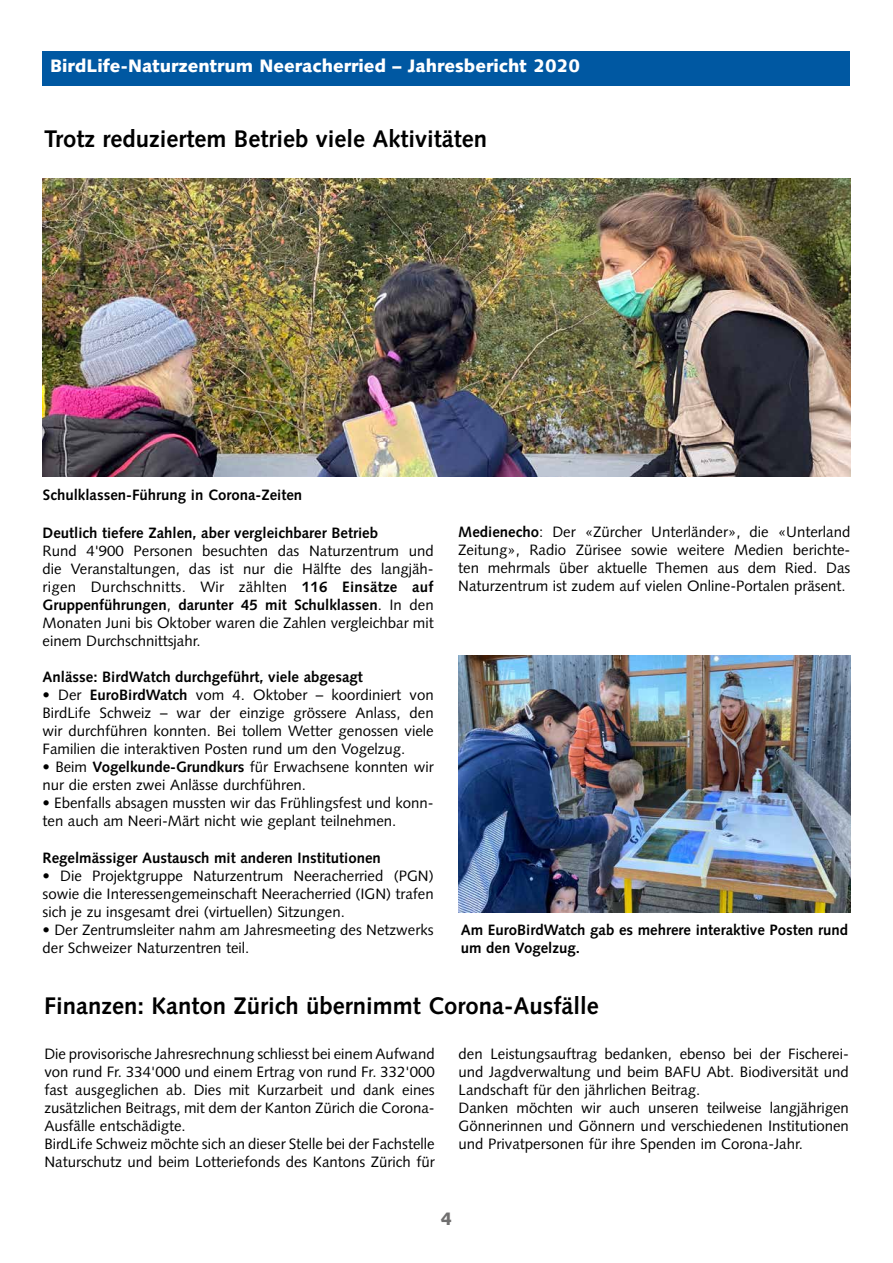
<style>
.page{position:relative;width:893px;height:1263px;background:#fff}
.page>*{position:absolute;margin:0;border:0;box-sizing:border-box;transform-origin:0 0}
.t1{font:700 24px "Syntax LT";color:#000}
.t2{font:900 18px "Syntax";color:#fff}
.t3{font:900 18px "Syntax";color:#706f6f}
.t4{font:15px/18px "Syntax";color:#000}
.t5{font:700 15px "Syntax";color:#000}
.t6{font:700 15px/18px "Syntax LT";color:#000}
.s1{font-weight:700}
</style>
<div class="page">
<div style="left:43px;top:51px;width:807px;height:34px;background:#0058a2"></div>
<img style="left:43px;top:179px;width:807px;height:297px">
<img style="left:459px;top:656px;width:391px;height:257px">
<p class="t2" style="left:50px;top:55px;width:531px">BirdLife-Naturzentrum Neeracherried – Jahresbericht 2020</p>
<h1 class="t1" style="left:44px;top:125px;width:445px">Trotz reduziertem Betrieb viele Aktivitäten</h1>
<p class="t6" style="left:43px;top:486px;width:261px">Schulklassen-Führung in Corona-Zeiten</p>
<p class="t5" style="left:43px;top:525px;width:337px">Deutlich tiefere Zahlen, aber vergleichbarer Betrieb</p>
<p class="t4" style="left:43px;top:542px;width:393px;text-align:justify">Rund 4'900 Personen besuchten das Naturzentrum und die Veranstaltungen, das ist nur die Hälfte des langjäh&shy;rigen Durchschnitts. Wir zählten <span class="s1">116 Einsätze auf Gruppenführungen</span>, <span class="s1">darunter 45 mit Schulklassen</span>. In den Monaten Juni bis Oktober waren die Zahlen vergleichbar mit einem Durchschnittsjahr.</p>
<p class="t5" style="left:43px;top:669px;width:322px">Anlässe: BirdWatch durchgeführt, viele abgesagt</p>
<p class="t4" style="left:43px;top:686px;width:393px;text-align:justify">• Der <span class="s1">EuroBirdWatch</span> vom 4. Oktober – koordiniert von BirdLife Schweiz – war der einzige grössere Anlass, den wir durchführen konnten. Bei tollem Wetter genossen viele Familien die interaktiven Posten rund um den Vogelzug.</p>
<p class="t4" style="left:43px;top:758px;width:393px">• Beim <span class="s1">Vogelkunde-Grundkurs</span> für Erwachsene konnten wir nur die ersten zwei Anlässe durchführen.</p>
<p class="t4" style="left:43px;top:794px;width:393px">• Ebenfalls absagen mussten wir das Frühlingsfest und konn&shy;ten auch am Neeri-Märt nicht wie geplant teilnehmen.</p>
<p class="t5" style="left:43px;top:849px;width:340px">Regelmässiger Austausch mit anderen Institutionen</p>
<p class="t4" style="left:43px;top:866px;width:393px;text-align:justify">• Die Projektgruppe Naturzentrum Neeracherried (PGN) sowie die Interessengemeinschaft Neeracherried (IGN) trafen sich je zu insgesamt drei (virtuellen) Sitzungen.</p>
<p class="t4" style="left:43px;top:920px;width:393px">• Der Zentrumsleiter nahm am Jahresmeeting des Netzwerks der Schweizer Naturzentren teil.</p>
<p class="t4" style="left:458px;top:523px;width:394px;text-align:justify"><span class="s1">Medienecho</span>: Der «Zürcher Unterländer», die «Unterland Zeitung», Radio Zürisee sowie weitere Medien berichte&shy;ten mehrmals über aktuelle Themen aus dem Ried. Das Naturzentrum ist zudem auf vielen Online-Portalen präsent.</p>
<p class="t6" style="left:461px;top:920px;width:389px">Am EuroBirdWatch gab es mehrere interaktive Posten rund um den Vogelzug.</p>
<h1 class="t1" style="left:44px;top:992px;width:556px">Finanzen: Kanton Zürich übernimmt Corona-Ausfälle</h1>
<p class="t4" style="left:459px;top:1045px;width:392px">den Leistungsauftrag bedanken, ebenso bei der Fischerei&shy;und Jagdverwaltung und beim BAFU Abt. Biodiversität und Landschaft für den jährlichen Beitrag.<br>Danken möchten wir auch unseren teilweise langjährigen Gönnerinnen und Gönnern und verschiedenen Institutionen und Privatpersonen für ihre Spenden im Corona-Jahr.</p>
<p class="t4" style="left:44px;top:1045px;width:392px">Die provisorische Jahresrechnung schliesst bei einem Aufwand von rund Fr. 334'000 und einem Ertrag von rund Fr. 332'000 fast ausgeglichen ab. Dies mit Kurzarbeit und dank eines zusätzlichen Beitrags, mit dem der Kanton Zürich die Corona-Ausfälle entschädigte.<br>BirdLife Schweiz möchte sich an dieser Stelle bei der Fachstelle Naturschutz und beim Lotteriefonds des Kantons Zürich für</p>
<p class="t3" style="left:441px;top:1208px;width:13px">4</p>
</div>
